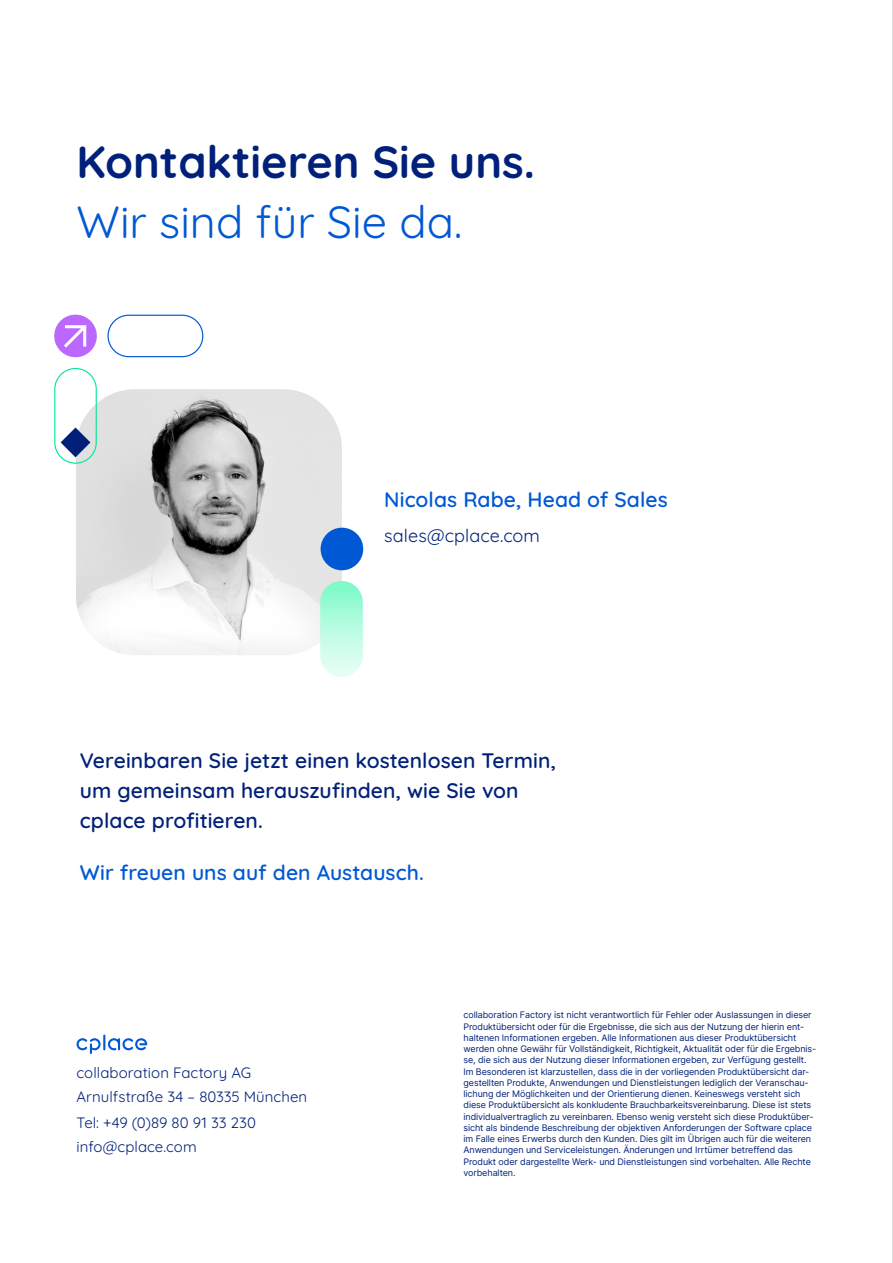
<style>
.page{position:relative;width:893px;height:1263px;background:#fff}
.page>*{position:absolute;margin:0;border:0;box-sizing:border-box;transform-origin:0 0}
.t1{font:700 45px "Quicksand";color:#00207a}
.t2{font:45px "Quicksand";color:#0058d4}
.t3{font:600 21px/30px "Quicksand";letter-spacing:.005em;color:#00207a}
.t4{font:600 21px "Quicksand";color:#0058d4}
.t5{font:18px "Quicksand";letter-spacing:.005em;color:#00207a}
.t6{font:15px/24px "Quicksand";letter-spacing:.005em;color:#00207a}
.t7{font:9px/11.2px "Inter V";letter-spacing:-.01em;color:#00207a}
</style>
<div class="page">
<svg style="left:77px;top:1034px;width:70px;height:20px"></svg>
<img style="left:76px;top:389px;width:266px;height:266px">
<div style="left:54px;top:368px;width:43px;height:96px;border:1px solid #0ce796;border-radius:21px"></div>
<svg style="left:61px;top:427px;width:29px;height:30px"></svg>
<div style="left:107px;top:315px;width:96px;height:42px;border:1px solid #0058d4;border-radius:21px"></div>
<div style="left:321px;top:528px;width:42px;height:42px;background:#0058d4;border-radius:21px"></div>
<svg style="left:54px;top:314px;width:43px;height:44px"></svg>
<img style="left:320px;top:581px;width:43px;height:96px;border-radius:21px">
<hr style="left:892px;top:0;width:1px;height:1263px;background:#808080">
<h1 class="t1" style="left:77px;top:127px;width:460px">Kontaktieren Sie uns.</h1>
<h1 class="t2" style="left:77px;top:187px;width:387px">Wir sind für Sie da.</h1>
<h2 class="t4" style="left:384px;top:483px;width:285px">Nicolas Rabe, Head of Sales</h2>
<h3 class="t5" style="left:384px;top:522px;width:157px">sales@cplace.com</h3>
<h2 class="t3" style="left:80px;top:744px;width:478px">Vereinbaren Sie jetzt einen kostenlosen Termin, um gemeinsam herauszufinden, wie Sie von cplace profitieren.</h2>
<h2 class="t4" style="left:80px;top:856px;width:345px">Wir freuen uns auf den Austausch.</h2>
<h3 class="t6" style="left:77px;top:1059px;width:232px">collaboration Factory AG<br>Arnulfstraße 34 – 80335 München</h3>
<h3 class="t6" style="left:77px;top:1109px;width:181px">Tel: +49 (0)89 80 91 33 230 info@cplace.com</h3>
<p class="t7" style="left:463px;top:1009px;width:354px">collaboration Factory ist nicht verantwortlich für Fehler oder Auslassungen in dieser Produktübersicht oder für die Ergebnisse, die sich aus der Nutzung der hierin ent&shy;haltenen Informationen ergeben. Alle Informationen aus dieser Produktübersicht werden ohne Gewähr für Vollständigkeit, Richtigkeit, Aktualität oder für die Ergebnis&shy;se, die sich aus der Nutzung dieser Informationen ergeben, zur Verfügung gestellt.<br>Im Besonderen ist klarzustellen, dass die in der vorliegenden Produktübersicht dar&shy;gestellten Produkte, Anwendungen und Dienstleistungen lediglich der Veranschau&shy;lichung der Möglichkeiten und der Orientierung dienen. Keineswegs versteht sich diese Produktübersicht als konkludente Brauchbarkeitsvereinbarung. Diese ist stets individualvertraglich zu vereinbaren. Ebenso wenig versteht sich diese Produktüber&shy;sicht als bindende Beschreibung der objektiven Anforderungen der Software cplace im Falle eines Erwerbs durch den Kunden. Dies gilt im Übrigen auch für die weiteren Anwendungen und Serviceleistungen. Änderungen und Irrtümer betreffend das Produkt oder dargestellte Werk- und Dienstleistungen sind vorbehalten. Alle Rechte vorbehalten.</p>
</div>
